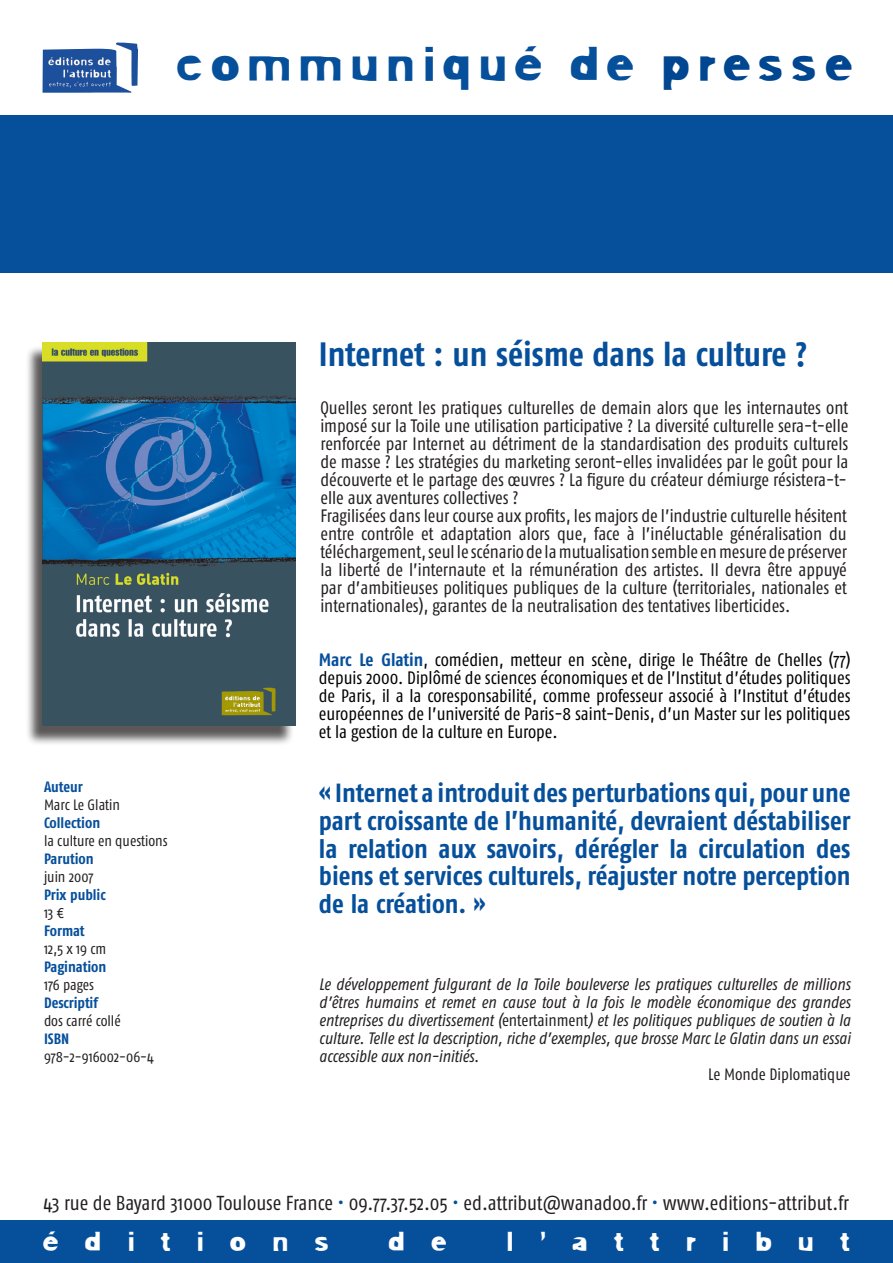
<style>
.page{position:relative;width:893px;height:1263px;background:#fff}
.page>*{position:absolute;margin:0;border:0;box-sizing:border-box;transform-origin:0 0}
.t1{font:48px "Autotrace Five";letter-spacing:.11em;color:#064f9b}
.t2{font:700 33.75px "Fago Co";color:#064f9b}
.t3{font:27px "Autotrace Five";letter-spacing:.925em;color:#fff}
.t4{font:700 26.25px/27.8px "Fago Co";letter-spacing:-.005em;color:#064f9b;text-align:justify}
.t5{font:20.25px "Fago Co";color:#231f20}
.t6{font:18px/18px "Fago Co";color:#231f20;text-align:justify}
.t7{font:18px/18px "Fago Co";color:#000;text-align:justify}
.t8{font:italic 16.5px/18px "Fago Co";color:#231f20;text-align:justify}
.t9{font:16.5px "Fago Co";color:#231f20}
.t10{font:15px/18px "Fago Co";letter-spacing:-.005em;color:#231f20}
.t11{font:700 15px/18px "Fago Co";letter-spacing:-.005em;color:#064f9b}
.s1{color:#004690}
.s2{font-weight:700;color:#064f9b}
.s3{font-weight:400;color:#231f20}
.s4{font-style:normal}
.s5{color:#064f9b}
</style>
<div class="page">
<div style="left:0;top:1220px;width:893px;height:43px;background:#064f9b"></div>
<img style="left:43px;top:43px;width:95px;height:50px">
<div style="left:0;top:115px;width:893px;height:157px;background:#064f9b"></div>
<div style="left:25px;top:345px;width:269px;height:400px;background:#231f20;opacity:.75"></div>
<img style="left:43px;top:342px;width:253px;height:384px">
<p class="t1" style="left:176px;top:43px;width:680px">communiqué de <span class="s1">presse</span></p>
<p class="t2" style="left:319px;top:335px;width:489px">Internet : un séisme dans la culture ?</p>
<p class="t10" style="left:44px;top:778px;width:77px"><span class="s2">Auteur<br></span>Marc Le Glatin</p>
<p class="t10" style="left:44px;top:814px;width:125px"><span class="s2">Collection<br></span>la culture en questions</p>
<p class="t11" style="left:44px;top:850px;width:51px">Parution <span class="s3">juin 2007</span></p>
<p class="t11" style="left:44px;top:886px;width:63px">Prix public<br><span class="s3">13 €</span></p>
<p class="t10" style="left:44px;top:922px;width:64px"><span class="s2">Format<br></span>12,5 x 19 cm</p>
<p class="t11" style="left:44px;top:958px;width:64px">Pagination<br><span class="s3">176 pages</span></p>
<p class="t10" style="left:44px;top:994px;width:78px"><span class="s2">Descriptif </span>dos carré collé</p>
<p class="t10" style="left:44px;top:1030px;width:111px"><span class="s2">ISBN<br></span>978-2-916002-06-4</p>
<p class="t6" style="left:320px;top:399px;width:530px">Quelles seront les pratiques culturelles de demain alors que les internautes ont imposé sur la Toile une utilisation participative ? La diversité culturelle sera-t-elle renforcée par Internet au détriment de la standardisation des produits culturels de masse ? Les stratégies du marketing seront-elles invalidées par le goût pour la découverte et le partage des œuvres ? La figure du créateur démiurge résistera-t&shy;elle aux aventures collectives ?</p>
<p class="t6" style="left:320px;top:507px;width:528px">Fragilisées dans leur course aux profits, les majors de l’industrie culturelle hésitent entre contrôle et adaptation alors que, face à l’inéluctable généralisation du téléchargement, seul le scénario de la mutualisation semble en mesure de préserver la liberté de l’internaute et la rémunération des artistes. Il devra être appuyé par d’ambitieuses politiques publiques de la culture (territoriales, nationales et internationales), garantes de la neutralisation des tentatives liberticides.</p>
<p class="t7" style="left:319px;top:651px;width:533px"><span class="s2">Marc Le Glatin</span>, comédien, metteur en scène, dirige le Théâtre de Chelles (77) depuis 2000. Diplômé de sciences économiques et de l’Institut d’études politiques de Paris, il a la coresponsabilité, comme professeur associé à l’Institut d’études européennes de l’université de Paris-8 saint-Denis, d’un Master sur les politiques et la gestion de la culture en Europe.</p>
<p class="t4" style="left:319px;top:779px;width:533px">« Internet a introduit des perturbations qui, pour une part croissante de l’humanité, devraient déstabiliser la relation aux savoirs, dérégler la circulation des biens et services culturels, réajuster notre perception de la création. »</p>
<p class="t8" style="left:319px;top:975px;width:533px">Le développement fulgurant de la Toile bouleverse les pratiques culturelles de millions d’êtres humains et remet en cause tout à la fois le modèle économique des grandes entreprises du divertissement (<span class="s4">entertainment</span>) et les politiques publiques de soutien à la culture. Telle est la description, riche d’exemples, que brosse Marc Le Glatin dans un essai accessible aux non-initiés.</p>
<p class="t9" style="left:708px;top:1065px;width:144px">Le Monde Diplomatique</p>
<p class="t5" style="left:43px;top:1191px;width:807px">43 rue de Bayard 31000 Toulouse France <span class="s5">•</span> 09.77.37.52.05 <span class="s5">•</span> ed.attribut@wanadoo.fr <span class="s5">•</span> www.editions-attribut.fr</p>
<p class="t3" style="left:43px;top:1229px;width:289px">éditions</p>
<p class="t3" style="left:388px;top:1229px;width:61px">d e</p>
<p class="t3" style="left:506px;top:1229px;width:346px">l’attribut</p>
</div>
